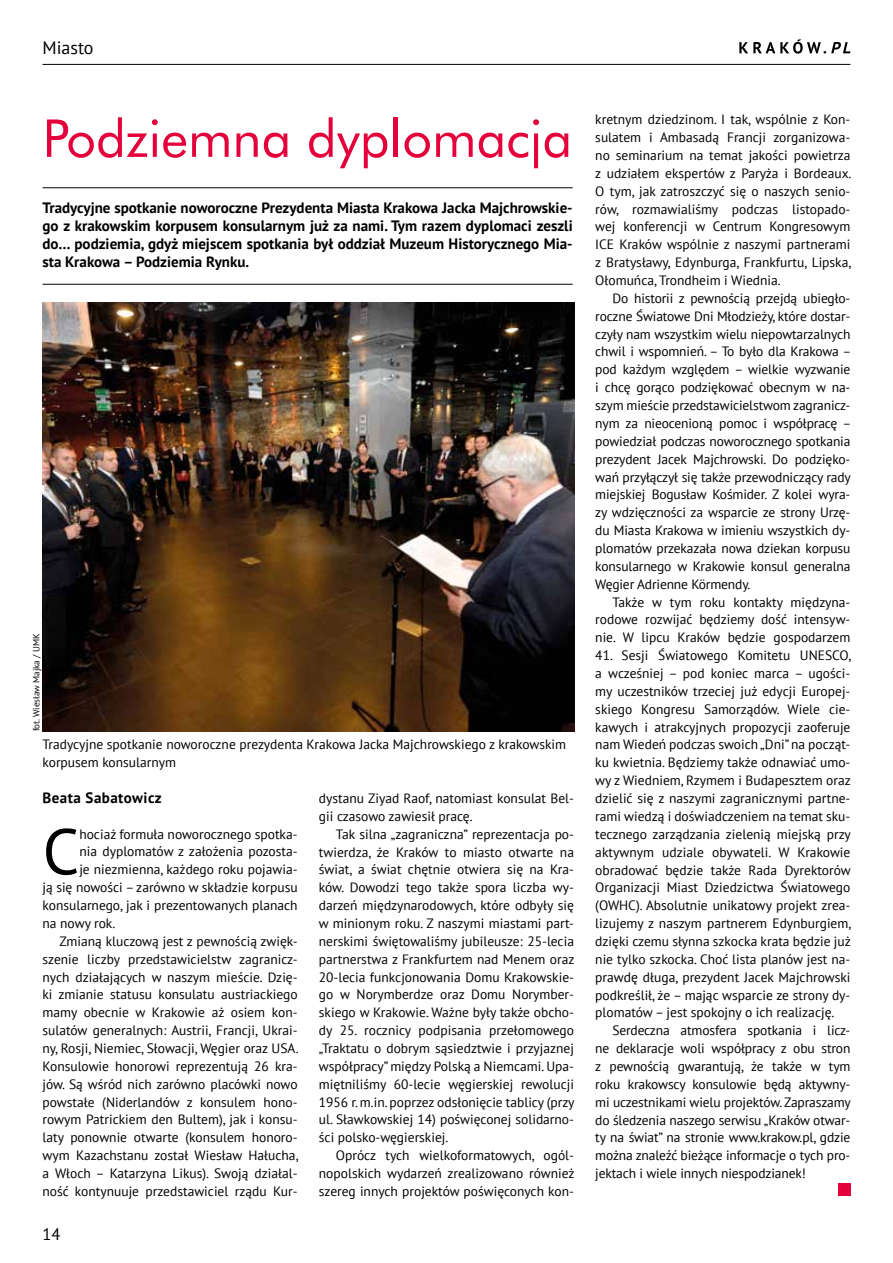
<style>
.page{position:relative;width:893px;height:1263px;background:#fff}
.page>*{position:absolute;margin:0;border:0;box-sizing:border-box;transform-origin:0 0}
.t1{font:64.5px "PT Sans";color:#000}
.t2{font:51px "Futura PL";color:#e4003a}
.t3{font:18px "PT Sans";color:#000}
.t4{font:16.5px "PT Sans";color:#000}
.t5{font:700 15px/17.9px "PT Sans";color:#000;text-align:justify}
.t6{font:700 15px "PT Sans";letter-spacing:.03em;color:#000}
.t7{font:13.5px/17.9px "PT Sans";color:#000;text-align:justify}
.t8{font:9px "PT Sans";color:#000}
</style>
<div class="page">
<hr style="left:43px;top:64px;width:807px;height:1px;background:#000">
<svg style="left:739px;top:39px;width:111px;height:15px"></svg>
<div style="left:838px;top:1183px;width:12px;height:13px;background:#e4003a"></div>
<hr style="left:43px;top:187px;width:530px;height:1px;background:#000">
<hr style="left:43px;top:284px;width:530px;height:1px;background:#000">
<img style="left:43px;top:303px;width:531px;height:428px">
<h3 class="t3" style="left:43px;top:36px;width:53px">Miasto</h3>
<h2 class="t2" style="left:43px;top:106px;width:531px">Podziemna dyplomacja</h2>
<p class="t5" style="left:43px;top:199px;width:532px">Tradycyjne spotkanie noworoczne Prezydenta Miasta Krakowa Jacka Majchrowskie&shy;go z krakowskim korpusem konsularnym już za nami. Tym razem dyplomaci zeszli do… podziemia, gdyż miejscem spotkania był oddział Muzeum Historycznego Mia&shy;sta Krakowa – Podziemia Rynku.</p>
<p class="t8" style="left:30px;top:731px;width:99px;rotate:-90deg">fot. Wiesław Majka / UMK</p>
<p class="t7" style="left:43px;top:735px;width:525px">Tradycyjne spotkanie noworoczne prezydenta Krakowa Jacka Majchrowskiego z krakowskim korpusem konsularnym</p>
<p class="t6" style="left:43px;top:788px;width:121px">Beata Sabatowicz</p>
<h1 class="t1" style="left:43px;top:810px;width:38px">C</h1>
<p class="t7" style="left:79px;top:825px;width:220px">hociaż formuła noworocznego spotka-</p>
<p class="t7" style="left:79px;top:842px;width:220px">nia dyplomatów z założenia pozosta-</p>
<p class="t7" style="left:79px;top:860px;width:220px">je niezmienna, każdego roku pojawia-</p>
<p class="t7" style="left:43px;top:878px;width:257px">ją się nowości – zarówno w składzie korpusu</p>
<p class="t7" style="left:43px;top:896px;width:257px">konsularnego, jak i prezentowanych planach</p>
<p class="t7" style="left:43px;top:914px;width:74px">na nowy rok.</p>
<p class="t7" style="left:60px;top:932px;width:240px">Zmianą kluczową jest z pewnością zwięk-</p>
<p class="t7" style="left:43px;top:950px;width:257px">szenie liczby przedstawicielstw zagranicz-</p>
<p class="t7" style="left:43px;top:967px;width:257px">nych działających w naszym mieście. Dzię-</p>
<p class="t7" style="left:43px;top:985px;width:257px">ki zmianie statusu konsulatu austriackiego</p>
<p class="t7" style="left:43px;top:1003px;width:257px">mamy obecnie w Krakowie aż osiem kon-</p>
<p class="t7" style="left:43px;top:1021px;width:257px">sulatów generalnych: Austrii, Francji, Ukrai-</p>
<p class="t7" style="left:43px;top:1039px;width:258px">ny, Rosji, Niemiec, Słowacji, Węgier oraz USA.</p>
<p class="t7" style="left:43px;top:1057px;width:257px">Konsulowie honorowi reprezentują 26 kra-</p>
<p class="t7" style="left:43px;top:1075px;width:257px">jów. Są wśród nich zarówno placówki nowo</p>
<p class="t7" style="left:43px;top:1092px;width:257px">powstałe (Niderlandów z konsulem hono-</p>
<p class="t7" style="left:43px;top:1110px;width:257px">rowym Patrickiem den Bultem), jak i konsu-</p>
<p class="t7" style="left:43px;top:1128px;width:257px">laty ponownie otwarte (konsulem honoro-</p>
<p class="t7" style="left:43px;top:1146px;width:258px">wym Kazachstanu został Wiesław Hałucha,</p>
<p class="t7" style="left:43px;top:1164px;width:257px">a Włoch – Katarzyna Likus). Swoją działal-</p>
<p class="t7" style="left:43px;top:1182px;width:257px">ność kontynuuje przedstawiciel rządu Kur-</p>
<p class="t4" style="left:43px;top:1223px;width:19px">14</p>
<p class="t7" style="left:319px;top:789px;width:257px">dystanu Ziyad Raof, natomiast konsulat Bel&shy;gii czasowo zawiesił pracę.</p>
<p class="t7" style="left:319px;top:825px;width:257px;text-indent:17px">Tak silna „zagraniczna” reprezentacja po&shy;twierdza, że Kraków to miasto otwarte na świat, a świat chętnie otwiera się na Kra&shy;ków. Dowodzi tego także spora liczba wy&shy;darzeń międzynarodowych, które odbyły się w minionym roku. Z naszymi miastami part&shy;nerskimi świętowaliśmy jubileusze: 25-lecia partnerstwa z Frankfurtem nad Menem oraz 20-lecia funkcjonowania Domu Krakowskie&shy;go w Norymberdze oraz Domu Norymber&shy;skiego w Krakowie. Ważne były także obcho&shy;dy 25. rocznicy podpisania przełomowego „Traktatu o dobrym sąsiedztwie i przyjaznej współpracy” między Polską a Niemcami. Upa&shy;miętniliśmy 60-lecie węgierskiej rewolucji 1956 r. m.in. poprzez odsłonięcie tablicy (przy ul. Sławkowskiej 14) poświęconej solidarno&shy;ści polsko-węgierskiej.</p>
<p class="t7" style="left:319px;top:1146px;width:257px;text-indent:17px">Oprócz tych wielkoformatowych, ogól&shy;nopolskich wydarzeń zrealizowano również szereg innych projektów poświęconych kon-</p>
<p class="t7" style="left:595px;top:110px;width:258px">kretnym dziedzinom. I tak, wspólnie z Kon&shy;sulatem i Ambasadą Francji zorganizowa&shy;no seminarium na temat jakości powietrza z udziałem ekspertów z Paryża i Bordeaux.<br>O tym, jak zatroszczyć się o naszych senio&shy;rów, rozmawialiśmy podczas listopado&shy;wej konferencji w Centrum Kongresowym ICE Kraków wspólnie z naszymi partnerami z Bratysławy, Edynburga, Frankfurtu, Lipska, Ołomuńca, Trondheim i Wiednia.</p>
<p class="t7" style="left:595px;top:289px;width:258px;text-indent:17px">Do historii z pewnością przejdą ubiegło&shy;roczne Światowe Dni Młodzieży, które dostar&shy;czyły nam wszystkim wielu niepowtarzalnych chwil i wspomnień. – To było dla Krakowa – pod każdym względem – wielkie wyzwanie i chcę gorąco podziękować obecnym w na&shy;szym mieście przedstawicielstwom zagranicz&shy;nym za nieocenioną pomoc i współpracę – powiedział podczas noworocznego spotkania prezydent Jacek Majchrowski. Do podzięko&shy;wań przyłączył się także przewodniczący rady miejskiej Bogusław Kośmider. Z kolei wyra&shy;zy wdzięczności za wsparcie ze strony Urzę&shy;du Miasta Krakowa w imieniu wszystkich dy&shy;plomatów przekazała nowa dziekan korpusu konsularnego w Krakowie konsul generalna Węgier Adrienne Körmendy.</p>
<p class="t7" style="left:595px;top:593px;width:257px;text-indent:17px">Także w tym roku kontakty międzyna&shy;rodowe rozwijać będziemy dość intensyw&shy;nie. W lipcu Kraków będzie gospodarzem</p>
<p class="t7" style="left:595px;top:646px;width:258px">41. Sesji Światowego Komitetu UNESCO, a wcześniej – pod koniec marca – ugości&shy;my uczestników trzeciej już edycji Europej&shy;skiego Kongresu Samorządów. Wiele cie&shy;kawych i atrakcyjnych propozycji zaoferuje nam Wiedeń podczas swoich „Dni” na począt&shy;ku kwietnia. Będziemy także odnawiać umo&shy;wy z Wiedniem, Rzymem i Budapesztem oraz dzielić się z naszymi zagranicznymi partne&shy;rami wiedzą i doświadczeniem na temat sku&shy;tecznego zarządzania zielenią miejską przy aktywnym udziale obywateli. W Krakowie obradować będzie także Rada Dyrektorów Organizacji Miast Dziedzictwa Światowego (OWHC). Absolutnie unikatowy projekt zrea&shy;lizujemy z naszym partnerem Edynburgiem, dzięki czemu słynna szkocka krata będzie już nie tylko szkocka. Choć lista planów jest na&shy;prawdę długa, prezydent Jacek Majchrowski podkreślił, że – mając wsparcie ze strony dy&shy;plomatów – jest spokojny o ich realizację.</p>
<p class="t7" style="left:595px;top:1021px;width:257px;text-indent:17px">Serdeczna atmosfera spotkania i licz&shy;ne deklaracje woli współpracy z obu stron z pewnością gwarantują, że także w tym roku krakowscy konsulowie będą aktywny&shy;mi uczestnikami wielu projektów. Zapraszamy do śledzenia naszego serwisu „Kraków otwar&shy;ty na świat” na stronie www.krakow.pl, gdzie można znaleźć bieżące informacje o tych pro&shy;jektach i wiele innych niespodzianek!</p>
</div>
